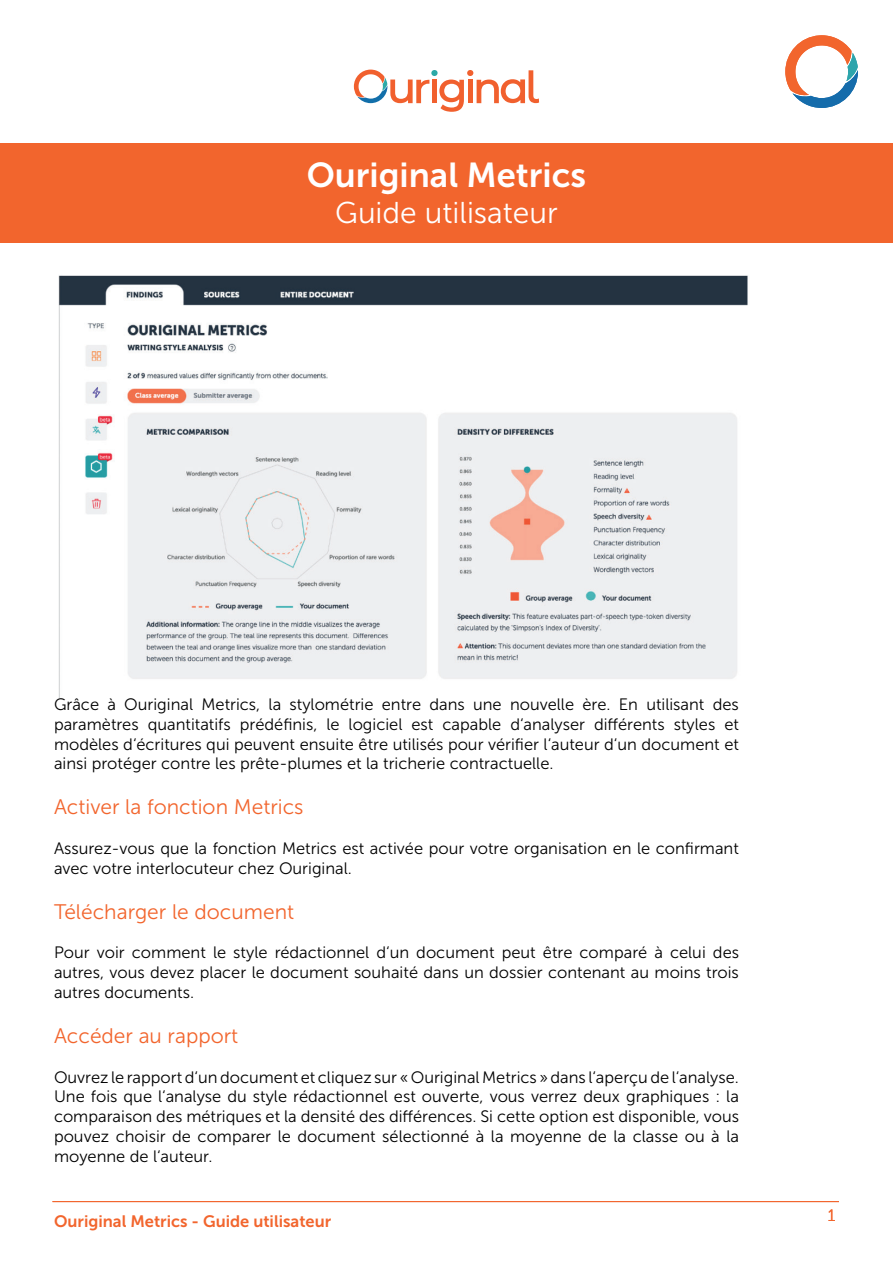
<style>
.page{position:relative;width:893px;height:1263px;background:#fff}
.page>*{position:absolute;margin:0;border:0;box-sizing:border-box;transform-origin:0 0}
.t1{font:34.5px "Museo Sans 700";color:#fff}
.t2{font:30px "Museo Sans 300";color:#fff}
.t3{font:21px "Museo Sans 300";color:#f2652d}
.t4{font:16.5px/19.8px "Museo Sans 300";color:#000001;text-align:justify}
.t5{font:16.5px "Museo Sans 700";color:#f2652d}
.t6{font:16.5px "Museo Sans 300";color:#f2652d}
</style>
<div class="page">
<svg style="left:785px;top:35px;width:73px;height:73px"></svg>
<hr style="left:52px;top:1201px;width:787px;height:1px;background:#f2652d">
<div style="left:0;top:143px;width:893px;height:99px;background:#f2652d"></div>
<svg style="left:354px;top:70px;width:185px;height:42px"></svg>
<img style="left:58px;top:275px;width:690px;height:423px">
<h1 class="t1" style="left:307px;top:156px;width:281px">Ouriginal Metrics</h1>
<h2 class="t2" style="left:335px;top:197px;width:224px">Guide utilisateur</h2>
<p class="t4" style="left:54px;top:694px;width:686px">Grâce à Ouriginal Metrics, la stylométrie entre dans une nouvelle ère. En utilisant des paramètres quantitatifs prédéfinis, le logiciel est capable d‘analyser différents styles et modèles d‘écritures qui peuvent ensuite être utilisés pour vérifier l‘auteur d‘un document et ainsi protéger contre les prête-plumes et la tricherie contractuelle.</p>
<p class="t3" style="left:54px;top:796px;width:251px">Activer la fonction Metrics</p>
<p class="t4" style="left:54px;top:838px;width:686px">Assurez-vous que la fonction Metrics est activée pour votre organisation en le confirmant avec votre interlocuteur chez Ouriginal.</p>
<p class="t3" style="left:54px;top:900px;width:242px">Télécharger le document</p>
<p class="t4" style="left:54px;top:943px;width:687px">Pour voir comment le style rédactionnel d‘un document peut être comparé à celui des autres, vous devez placer le document souhaité dans un dossier contenant au moins trois autres documents.</p>
<p class="t3" style="left:54px;top:1024px;width:186px">Accéder au rapport</p>
<p class="t4" style="left:54px;top:1067px;width:686px">Ouvrez le rapport d‘un document et cliquez sur « Ouriginal Metrics » dans l‘aperçu de l‘analyse.<br>Une fois que l‘analyse du style rédactionnel est ouverte, vous verrez deux graphiques : la comparaison des métriques et la densité des différences. Si cette option est disponible, vous pouvez choisir de comparer le document sélectionné à la moyenne de la classe ou à la moyenne de l‘auteur.</p>
<p class="t5" style="left:54px;top:1212px;width:279px">Ouriginal Metrics - Guide utilisateur</p>
<p class="t6" style="left:828px;top:1207px;width:9px">1</p>
</div>
